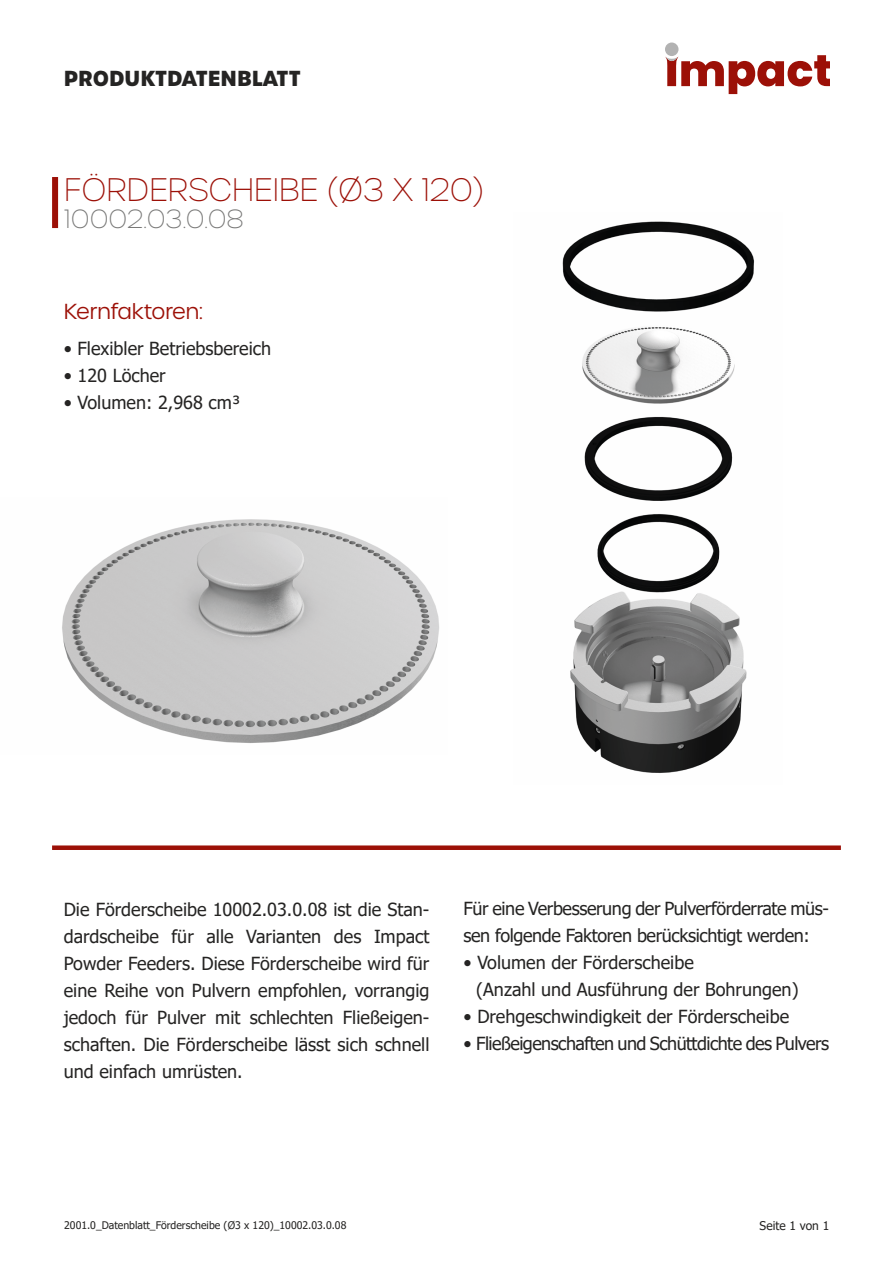
<style>
.page{position:relative;width:893px;height:1263px;background:#fff}
.page>*{position:absolute;margin:0;border:0;box-sizing:border-box;transform-origin:0 0}
.t1{font:100 31.5px "Urbane";color:#9c1007}
.t2{font:100 25.5px "Urbane";color:#787877}
.t3{font:700 21px "Urbane";color:#252423}
.t4{font:300 21px "Urbane";color:#9c1007}
.t5{font:18px/27px "Tahoma";color:#252423;text-align:justify}
.t6{font:18px/27px "Tahoma";letter-spacing:-.02em;color:#252423}
.t7{font:18px "Tahoma";letter-spacing:-.03em;color:#252423}
.t8{font:12px "Tahoma";color:#252423}
.t9{font:10.5px "Tahoma";color:#252423}
</style>
<div class="page">
<div style="left:665px;top:43px;width:13px;height:13px;background:#b2b2b2;border-radius:50%"></div>
<svg style="left:665px;top:55px;width:164px;height:39px"></svg>
<img style="left:62px;top:519px;width:377px;height:224px">
<div style="left:52px;top:177px;width:6px;height:51px;background:#9c1007"></div>
<div style="left:52px;top:845px;width:789px;height:5px;background:#9c1007"></div>
<img style="left:562px;top:221px;width:192px;height:552px">
<p class="t3" style="left:64px;top:64px;width:238px">PRODUKTDATENBLATT</p>
<h1 class="t1" style="left:64px;top:170px;width:421px">FÖRDERSCHEIBE (Ø3 X 120)</h1>
<h2 class="t2" style="left:64px;top:203px;width:181px">10002.03.0.08</h2>
<p class="t4" style="left:64px;top:298px;width:141px">Kernfaktoren:</p>
<p class="t5" style="left:64px;top:336px;width:209px">• Flexibler Betriebsbereich</p>
<p class="t5" style="left:64px;top:363px;width:103px">• 120 Löcher</p>
<p class="t5" style="left:64px;top:390px;width:178px">• Volumen: 2,968 cm³</p>
<p class="t5" style="left:64px;top:897px;width:367px">Die Förderscheibe 10002.03.0.08 ist die Stan&shy;dardscheibe für alle Varianten des Impact Powder Feeders. Diese Förderscheibe wird für eine Reihe von Pulvern empfohlen, vorrangig jedoch für Pulver mit schlechten Fließeigen&shy;schaften. Die Förderscheibe lässt sich schnell und einfach umrüsten.</p>
<p class="t6" style="left:463px;top:896px;width:367px">Für eine Verbesserung der Pulverförderrate müs&shy;sen folgende Faktoren berücksichtigt werden:</p>
<p class="t5" style="left:476px;top:950px;width:324px;text-indent:-13px">• Volumen der Förderscheibe<br>(Anzahl und Ausführung der Bohrungen)</p>
<p class="t5" style="left:463px;top:1004px;width:327px">• Drehgeschwindigkeit der Förderscheibe</p>
<p class="t7" style="left:463px;top:1032px;width:367px">• Fließeigenschaften und Schüttdichte des Pulvers</p>
<p class="t9" style="left:64px;top:1218px;width:284px">2001.0_Datenblatt_Förderscheibe (Ø3 x 120)_10002.03.0.08</p>
<p class="t8" style="left:760px;top:1217px;width:71px">Seite 1 von 1</p>
</div>
